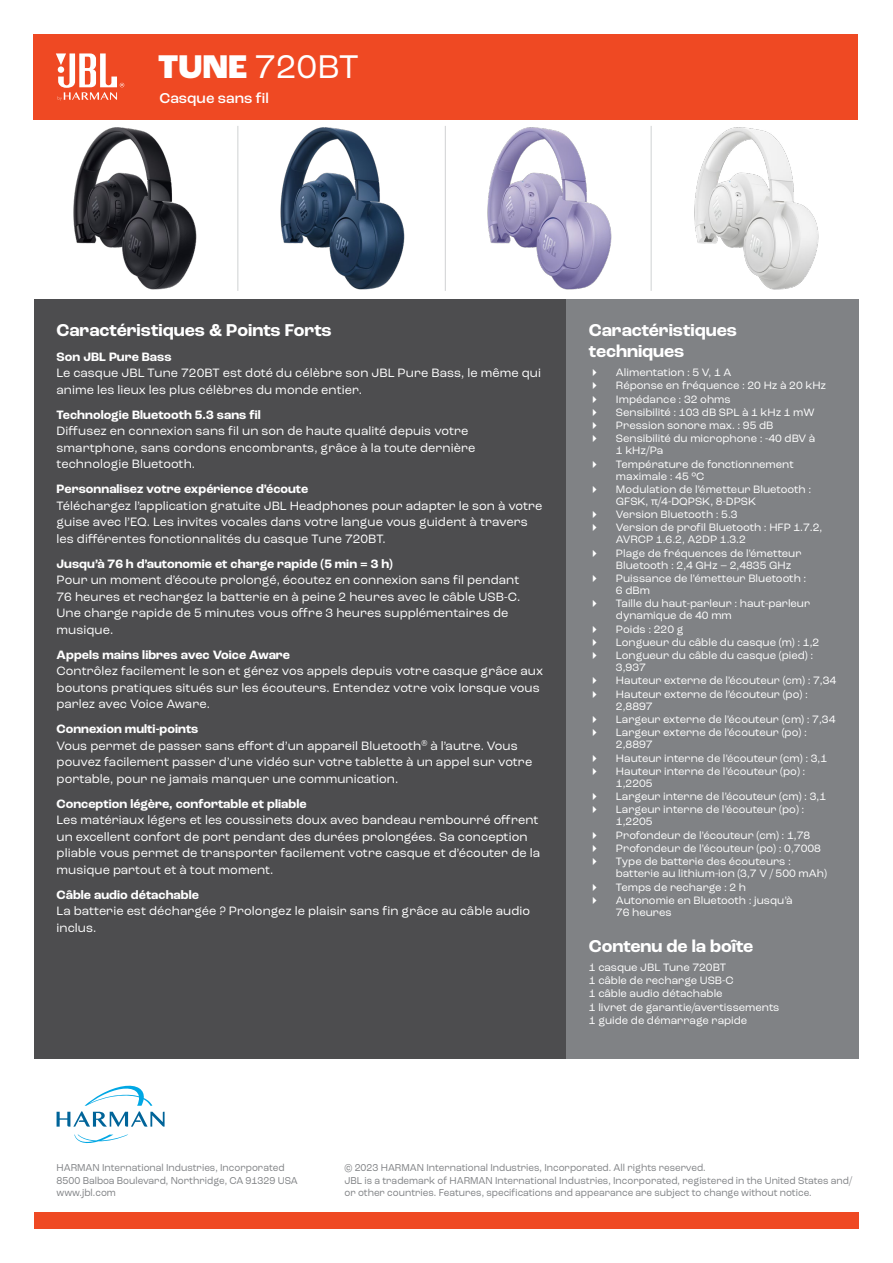
<style>
.page{position:relative;width:893px;height:1263px;background:#fff}
.page>*{position:absolute;margin:0;border:0;box-sizing:border-box;transform-origin:0 0}
.t1{font:34.5px "Roc Grotesk";color:#fff}
.t2{font:700 18px/21.6px "Roc Grotesk";color:#fff}
.t3{font:500 15px "Roc Grotesk";color:#fff}
.t4{font:12.75px/16.5px "Roc Grotesk";letter-spacing:.005em;color:#fff}
.t5{font:700 12.75px "Roc Grotesk";letter-spacing:.005em;color:#fff}
.t6{font:11.25px/13.2px "Roc Grotesk";color:#fff}
.t7{font:10.5px/12.6px "Roc Grotesk";color:#808285;scale:.94 1}
.s1{font-weight:800}
.s2{font-weight:700}
</style>
<div class="page">
<div style="left:33px;top:34px;width:825px;height:85px;background:#ef4923"></div>
<svg style="left:56px;top:53px;width:68px;height:48px"></svg>
<div style="left:34px;top:1213px;width:825px;height:16px;background:#ef4923"></div>
<div style="left:34px;top:299px;width:532px;height:760px;background:#4d4d4f"></div>
<div style="left:566px;top:299px;width:293px;height:760px;background:#808285"></div>
<svg style="left:74px;top:1134px;width:54px;height:9px"></svg>
<svg style="left:57px;top:1085px;width:108px;height:42px"></svg>
<hr style="left:237px;top:126px;width:1px;height:165px;background:#d5d7d8">
<hr style="left:445px;top:126px;width:1px;height:165px;background:#d5d7d8">
<hr style="left:651px;top:126px;width:1px;height:165px;background:#d5d7d8">
<img style="left:73px;top:127px;width:124px;height:163px">
<img style="left:280px;top:127px;width:125px;height:163px">
<img style="left:487px;top:127px;width:125px;height:163px">
<img style="left:694px;top:127px;width:125px;height:163px">
<h1 class="t1" style="left:158px;top:46px;width:202px"><span class="s1">TUNE</span> 720BT</h1>
<p class="t3" style="left:160px;top:89px;width:111px">Casque sans fil</p>
<h2 class="t2" style="left:57px;top:319px;width:277px">Caractéristiques &amp; Points Forts</h2>
<p class="t5" style="left:57px;top:348px;width:117px">Son JBL Pure Bass</p>
<p class="t4" style="left:57px;top:365px;width:486px">Le casque JBL Tune 720BT est doté du célèbre son JBL Pure Bass, le même qui anime les lieux les plus célèbres du monde entier.</p>
<p class="t5" style="left:57px;top:406px;width:206px">Technologie Bluetooth 5.3 sans fil</p>
<p class="t4" style="left:57px;top:423px;width:420px">Diffusez en connexion sans fil un son de haute qualité depuis votre smartphone, sans cordons encombrants, grâce à la toute dernière technologie Bluetooth.</p>
<p class="t5" style="left:57px;top:481px;width:253px">Personnalisez votre expérience d’écoute</p>
<p class="t4" style="left:57px;top:497px;width:487px">Téléchargez l’application gratuite JBL Headphones pour adapter le son à votre guise avec l’EQ. Les invites vocales dans votre langue vous guident à travers les différentes fonctionnalités du casque Tune 720BT.</p>
<p class="t5" style="left:57px;top:555px;width:338px">Jusqu’à 76 h d’autonomie et charge rapide (5 min = 3 h)</p>
<p class="t4" style="left:57px;top:572px;width:465px">Pour un moment d’écoute prolongé, écoutez en connexion sans fil pendant 76 heures et rechargez la batterie en à peine 2 heures avec le câble USB-C.<br>Une charge rapide de 5 minutes vous offre 3 heures supplémentaires de musique.</p>
<p class="t5" style="left:57px;top:646px;width:235px">Appels mains libres avec Voice Aware</p>
<p class="t4" style="left:57px;top:663px;width:488px">Contrôlez facilement le son et gérez vos appels depuis votre casque grâce aux boutons pratiques situés sur les écouteurs. Entendez votre voix lorsque vous parlez avec Voice Aware.</p>
<p class="t4" style="left:57px;top:721px;width:477px"><span class="s2">Connexion multi-points<br></span>Vous permet de passer sans effort d’un appareil Bluetooth<sup>®</sup> à l’autre. Vous pouvez facilement passer d’une vidéo sur votre tablette à un appel sur votre portable, pour ne jamais manquer une communication.</p>
<p class="t5" style="left:57px;top:795px;width:251px">Conception légère, confortable et pliable</p>
<p class="t4" style="left:57px;top:812px;width:485px">Les matériaux légers et les coussinets doux avec bandeau rembourré offrent un excellent confort de port pendant des durées prolongées. Sa conception pliable vous permet de transporter facilement votre casque et d’écouter de la musique partout et à tout moment.</p>
<p class="t5" style="left:57px;top:886px;width:144px">Câble audio détachable</p>
<p class="t4" style="left:57px;top:903px;width:475px">La batterie est déchargée ? Prolongez le plaisir sans fin grâce au câble audio inclus.</p>
<h2 class="t2" style="left:589px;top:319px;width:149px">Caractéristiques techniques</h2>
<p class="t6" style="left:616px;top:366px;width:212px">Alimentation : 5 V, 1 A<br>Réponse en fréquence : 20 Hz à 20 kHz<br>Impédance : 32 ohms<br>Sensibilité : 103 dB SPL à 1 kHz 1 mW<br>Pression sonore max. : 95 dB<br>Sensibilité du microphone : -40 dBV à</p>
<p class="t6" style="left:616px;top:444px;width:179px">1 kHz/Pa<br>Température de fonctionnement</p>
<p class="t6" style="left:616px;top:469px;width:197px">maximale : 45 °C<br>Modulation de l’émetteur Bluetooth :</p>
<p class="t6" style="left:616px;top:495px;width:208px">GFSK, π/4-DQPSK, 8-DPSK<br>Version Bluetooth : 5.3<br>Version de profil Bluetooth : HFP 1.7.2,</p>
<p class="t6" style="left:616px;top:533px;width:187px">AVRCP 1.6.2, A2DP 1.3.2<br>Plage de fréquences de l’émetteur</p>
<p class="t6" style="left:616px;top:558px;width:192px">Bluetooth : 2,4 GHz – 2,4835 GHz<br>Puissance de l’émetteur Bluetooth :</p>
<p class="t6" style="left:616px;top:584px;width:196px">6 dBm<br>Taille du haut-parleur : haut-parleur</p>
<p class="t6" style="left:616px;top:609px;width:205px">dynamique de 40 mm<br>Poids : 220 g<br>Longueur du câble du casque (m) : 1,2<br>Longueur du câble du casque (pied) :</p>
<p class="t6" style="left:616px;top:661px;width:222px">3,937<br>Hauteur externe de l’écouteur (cm) : 7,34<br>Hauteur externe de l’écouteur (po) :</p>
<p class="t6" style="left:616px;top:699px;width:221px">2,8897<br>Largeur externe de l’écouteur (cm) : 7,34<br>Largeur externe de l’écouteur (po) :</p>
<p class="t6" style="left:616px;top:738px;width:213px">2,8897<br>Hauteur interne de l’écouteur (cm) : 3,1<br>Hauteur interne de l’écouteur (po) :</p>
<p class="t6" style="left:616px;top:776px;width:212px">1,2205<br>Largeur interne de l’écouteur (cm) : 3,1<br>Largeur interne de l’écouteur (po) :</p>
<p class="t6" style="left:616px;top:815px;width:207px">1,2205<br>Profondeur de l’écouteur (cm) : 1,78<br>Profondeur de l’écouteur (po) : 0,7008<br>Type de batterie des écouteurs :</p>
<p class="t6" style="left:616px;top:867px;width:212px">batterie au lithium-ion (3,7 V / 500 mAh)<br>Temps de recharge : 2 h<br>Autonomie en Bluetooth : jusqu’à</p>
<p class="t6" style="left:616px;top:905px;width:57px">76 heures</p>
<h2 class="t2" style="left:589px;top:936px;width:166px">Contenu de la boîte</h2>
<p class="t6" style="left:589px;top:960px;width:192px">1 casque JBL Tune 720BT<br>1 câble de recharge USB-C<br>1 câble audio détachable<br>1 livret de garantie/avertissements<br>1 guide de démarrage rapide</p>
<p class="t7" style="left:57px;top:1161px;width:258px">HARMAN International Industries, Incorporated<br>8500 Balboa Boulevard, Northridge, CA 91329 USA www.jbl.com</p>
<p class="t7" style="left:344px;top:1161px;width:541px">© 2023 HARMAN International Industries, Incorporated. All rights reserved.<br>JBL is a trademark of HARMAN International Industries, Incorporated, registered in the United States and/ or other countries. Features, specifications and appearance are subject to change without notice.</p>
</div>
